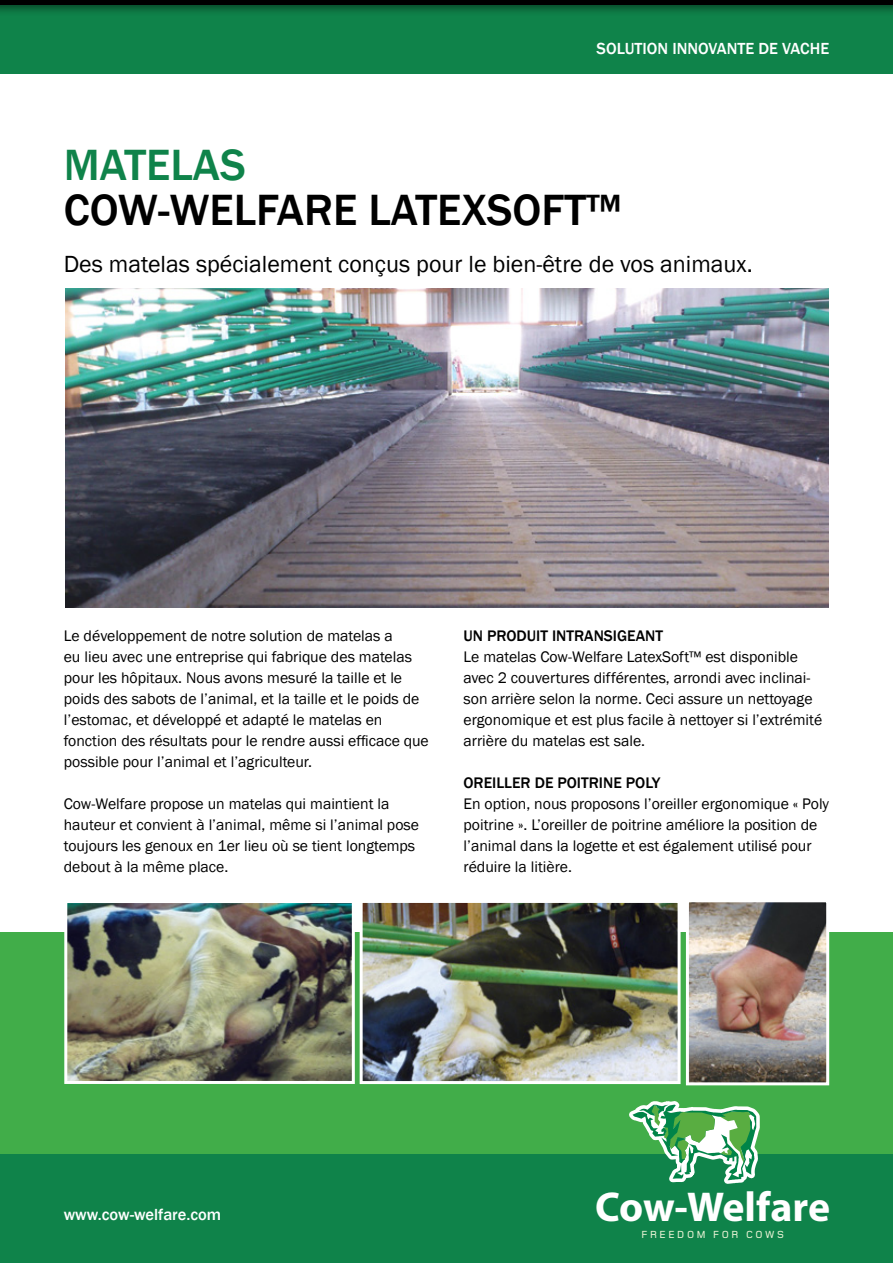
<style>
.page{position:relative;width:893px;height:1263px;background:#fff}
.page>*{position:absolute;margin:0;border:0;box-sizing:border-box;transform-origin:0 0}
.t1{font:500 45px "Franklin Gothic";color:#000}
.t2{font:500 45px "Franklin Gothic";color:#0f834a}
.t3{font:700 41.85px "Myriad Pro";letter-spacing:-.005em;color:#fff}
.t4{font:24px "Franklin Gothic";color:#000}
.t5{font:500 16.5px "Franklin Gothic";color:#fff}
.t6{font:15.75px/21px "Franklin Gothic";color:#000}
.t7{font:500 15.75px "Franklin Gothic";color:#000}
.t8{font:500 10.65px "Foundry Monoline";letter-spacing:.24em;color:#eaf3d5}
</style>
<div class="page">
<div style="left:0;top:1154px;width:893px;height:109px;background:#0f834a"></div>
<div style="left:0;top:3px;width:893px;height:71px;background:#0f834a"></div>
<div style="left:0;top:0;width:893px;height:16px;background:#000;opacity:.5"></div>
<hr style="left:0;top:0;width:893px;height:4px;background:#000">
<div style="left:0;top:933px;width:893px;height:221px;background:#41ad49"></div>
<svg style="left:629px;top:1101px;width:131px;height:83px"></svg>
<img style="left:65px;top:288px;width:763px;height:319px">
<img style="left:364px;top:904px;width:313px;height:176px">
<div style="left:360px;top:900px;width:321px;height:184px;border:3px solid #fff"></div>
<img style="left:68px;top:904px;width:283px;height:176px">
<div style="left:64px;top:900px;width:291px;height:184px;border:3px solid #fff"></div>
<img style="left:690px;top:903px;width:135px;height:178px">
<div style="left:686px;top:899px;width:143px;height:186px;border:3px solid #fff"></div>
<p class="t5" style="left:597px;top:38px;width:234px">SOLUTION INNOVANTE DE VACHE</p>
<p class="t2" style="left:64px;top:137px;width:183px">MATELAS</p>
<p class="t1" style="left:64px;top:182px;width:559px">COW-WELFARE LATEXSOFT™</p>
<p class="t4" style="left:64px;top:249px;width:690px">Des matelas spécialement conçus pour le bien-être de vos animaux.</p>
<p class="t6" style="left:64px;top:625px;width:357px">Le développement de notre solution de matelas a<br>eu lieu avec une entreprise qui fabrique des matelas pour les hôpitaux. Nous avons mesuré la taille et le poids des sabots de l’animal, et la taille et le poids de l’estomac, et développé et adapté le matelas en</p>
<p class="t6" style="left:64px;top:730px;width:367px">fonction des résultats pour le rendre aussi efficace que possible pour l’animal et l’agriculteur.</p>
<p class="t6" style="left:64px;top:793px;width:357px">Cow-Welfare propose un matelas qui maintient la hauteur et convient à l’animal, même si l’animal pose toujours les genoux en 1er lieu où se tient longtemps debout à la même place.</p>
<p class="t7" style="left:463px;top:626px;width:201px">UN PRODUIT INTRANSIGEANT</p>
<p class="t6" style="left:463px;top:646px;width:360px">Le matelas Cow-Welfare LatexSoft™ est disponible avec 2 couvertures différentes, arrondi avec inclinai&shy;son arrière selon la norme. Ceci assure un nettoyage ergonomique et est plus facile à nettoyer si l’extrémité arrière du matelas est sale.</p>
<p class="t7" style="left:463px;top:773px;width:198px">OREILLER DE POITRINE POLY</p>
<p class="t6" style="left:463px;top:793px;width:367px">En option, nous proposons l’oreiller ergonomique « Poly poitrine ». L’oreiller de poitrine améliore la position de l’animal dans la logette et est également utilisé pour réduire la litière.</p>
<p class="t5" style="left:64px;top:1205px;width:159px">www.cow-welfare.com</p>
<p class="t3" style="left:595px;top:1180px;width:236px">Cow-Welfare</p>
<p class="t8" style="left:641px;top:1229px;width:144px">FREEDOM FOR COWS</p>
</div>
